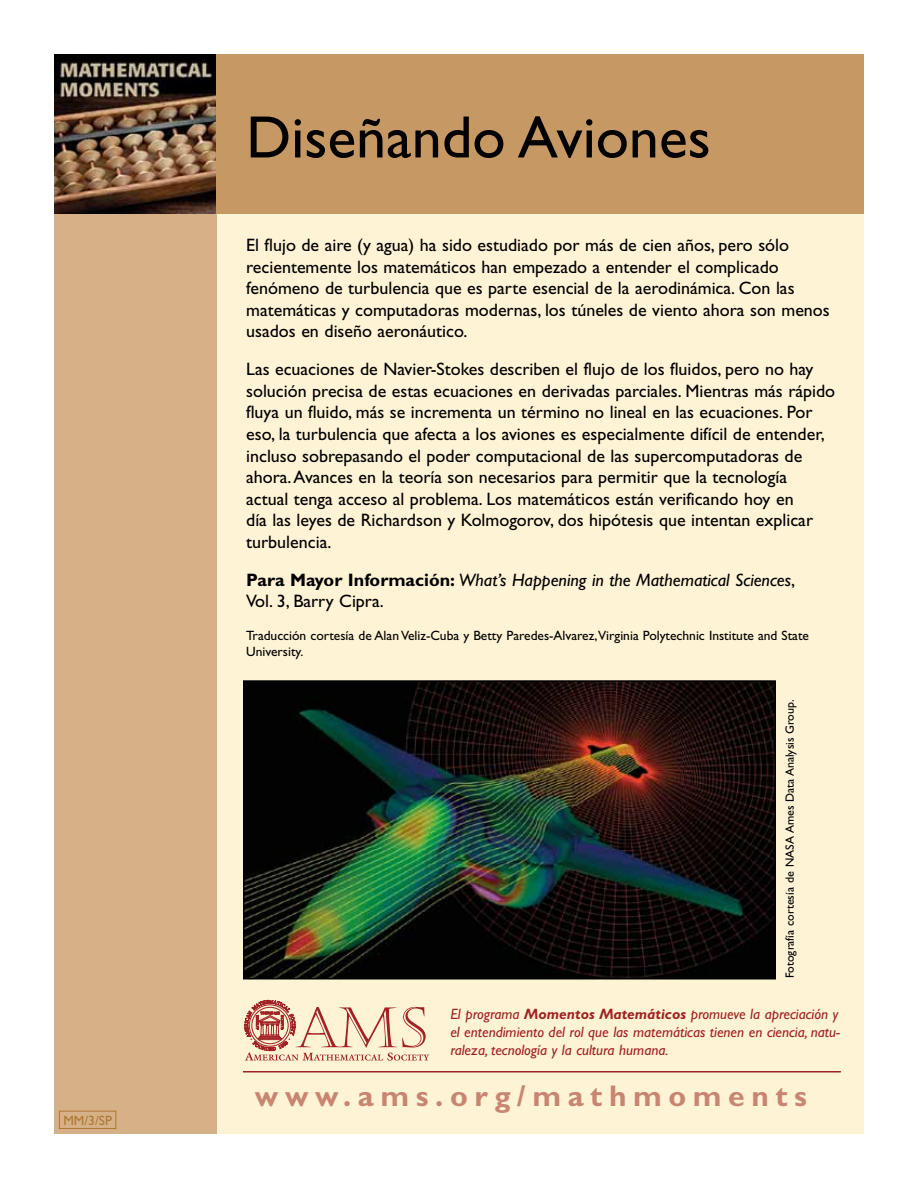
<style>
.page{position:relative;width:918px;height:1188px;background:#fff}
.page>*{position:absolute;margin:0;border:0;box-sizing:border-box;transform-origin:0 0}
.t1{font:60px "Gill Sans";color:#000}
.t2{font:700 30px "Gill Sans";letter-spacing:.22em;color:#c78572}
.t3{font:18px/21.6px "Gill Sans";color:#000}
.t4{font:italic 18px/21.6px "Gill Sans";color:#000}
.t5{font:italic 15px/18px "Gill Sans";color:#a02225;text-align:justify}
.t6{font:13.5px/16.2px "Gill Sans";color:#000}
.t7{font:13.5px "Gill Sans";color:#af7632}
.t8{font:12px "Gill Sans";color:#000}
.s1{font-weight:700;font-style:normal}
.s2{font-style:normal}
.s3{font-weight:700}
</style>
<div class="page">
<div style="left:54px;top:54px;width:810px;height:1080px;background:#fff3d5"></div>
<div style="left:54px;top:54px;width:162px;height:1080px;background:#d6b188"></div>
<div style="left:216px;top:54px;width:648px;height:160px;background:#c69864"></div>
<img style="left:54px;top:54px;width:162px;height:160px">
<img style="left:245px;top:682px;width:529px;height:295px">
<div style="left:243px;top:680px;width:533px;height:299px;border:1px solid #000"></div>
<div style="left:59px;top:1111px;width:57px;height:18px;border:1px solid #af7632"></div>
<svg style="left:245px;top:1000px;width:184px;height:61px"></svg>
<hr style="left:243px;top:1071px;width:598px;height:1px;background:#a02225">
<p class="t7" style="left:63px;top:1113px;width:50px">MM/3/SP</p>
<h1 class="t1" style="left:246px;top:103px;width:466px">Diseñando Aviones</h1>
<p class="t3" style="left:246px;top:234px;width:585px">El flujo de aire (y agua) ha sido estudiado por más de cien años, pero sólo recientemente los matemáticos han empezado a entender el complicado fenómeno de turbulencia que es parte esencial de la aerodinámica. Con las matemáticas y computadoras modernas, los túneles de viento ahora son menos usados en diseño aeronáutico.</p>
<p class="t3" style="left:246px;top:359px;width:591px">Las ecuaciones de Navier-Stokes describen el flujo de los fluidos, pero no hay solución precisa de estas ecuaciones en derivadas parciales. Mientras más rápido fluya un fluido, más se incrementa un término no lineal en las ecuaciones. Por eso, la turbulencia que afecta a los aviones es especialmente difícil de entender, incluso sobrepasando el poder computacional de las supercomputadoras de ahora. Avances en la teoría son necesarios para permitir que la tecnología<br>actual tenga acceso al problema. Los matemáticos están verificando hoy en<br>día las leyes de Richardson y Kolmogorov, dos hipótesis que intentan explicar turbulencia.</p>
<p class="t4" style="left:246px;top:569px;width:550px"><span class="s1">Para Mayor Información:</span> What’s Happening in the Mathematical Sciences<span class="s2">,<br>Vol. 3, Barry Cipra.</span></p>
<p class="t6" style="left:246px;top:627px;width:564px">Traducción cortesía de Alan Veliz-Cuba y Betty Paredes-Alvarez,Virginia Polytechnic Institute and State<br>University.</p>
<p class="t8" style="left:783px;top:978px;width:280px;rotate:-90deg">Fotografía cortesía de NASA Ames Data Analysis Group.</p>
<p class="t5" style="left:450px;top:1005px;width:391px">El programa <span class="s3">Momentos Matemáticos</span> promueve la apreciación y el entendimiento del rol que las matemáticas tienen en ciencia, natu&shy;raleza, tecnología y la cultura humana.</p>
<h2 class="t2" style="left:255px;top:1078px;width:554px">www.ams.org/mathmoments</h2>
</div>
